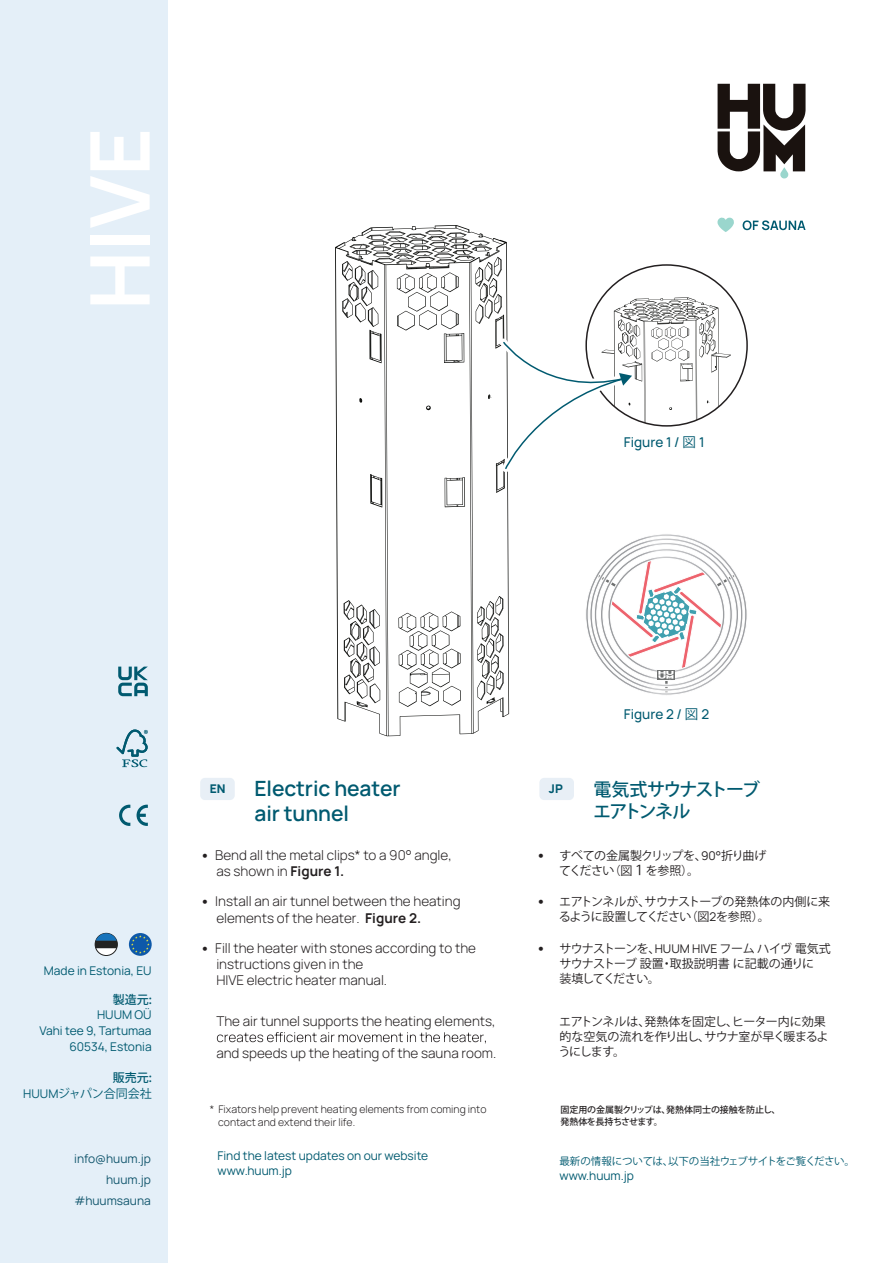
<style>
.page{position:relative;width:893px;height:1263px;background:#fff}
.page>*{position:absolute;margin:0;border:0;box-sizing:border-box;transform-origin:0 0}
.t1{font:700 82.35px "Manrope";color:#fff}
.t2{font:600 21px/25.2px "Manrope";letter-spacing:-.005em;color:#005a70}
.t3{font:500 18px/21.6px "Koz Go Pr 6 N";letter-spacing:-.095em;color:#005a70}
.t4{font:300 13.5px/16.5px "Manrope";color:#231f20}
.t5{font:500 13.5px "Manrope";color:#005a70}
.t6{font:800 13.5px "Manrope";color:#231f20}
.t7{font:12px/15px "Koz Go Pr 6 N";letter-spacing:-.04em;color:#231f20}
.t8{font:12px/15.6px "Manrope";color:#005a70;text-align:right}
.t9{font:12px/21px "Manrope";color:#12566d;text-align:right}
.t10{font:12px/15.6px "Koz Go Pr 6 N";letter-spacing:-.01em;color:#005a70;text-align:right}
.t11{font:500 12px "Koz Go Pr 6 N";color:#005a70}
.t12{font:800 12px "Manrope";color:#005a70}
.t13{font:300 10.5px/12.6px "Manrope";color:#231f20}
.t14{font:10.5px "Koz Go Pr 6 N";letter-spacing:-.03em;color:#005a70}
.t15{font:500 9px/12px "Koz Go Pr 6 N";letter-spacing:-.01em;color:#231f20}
.s1{font-family:"Koz Go Pr 6 N";font-weight:400}
.s2{font-weight:500}
.s3{font-family:"Manrope"}
.s4{font-size:13.5px}
.s5{font-weight:800}
.s6{font-weight:700}
</style>
<div class="page">
<div style="left:0;top:0;width:168px;height:1263px;background:#e4eff8"></div>
<svg style="left:119px;top:805px;width:29px;height:21px"></svg>
<svg style="left:116px;top:729px;width:32px;height:38px"></svg>
<svg style="left:118px;top:667px;width:30px;height:29px"></svg>
<svg style="left:129px;top:933px;width:23px;height:23px"></svg>
<svg style="left:131px;top:935px;width:19px;height:19px"></svg>
<div style="left:95px;top:933px;width:23px;height:23px;border:1px solid #232322;border-radius:50%"></div>
<svg style="left:95px;top:933px;width:22px;height:22px"></svg>
<svg style="left:718px;top:84px;width:87px;height:95px"></svg>
<svg style="left:717px;top:217px;width:17px;height:15px"></svg>
<svg style="left:743px;top:220px;width:62px;height:10px"></svg>
<svg style="left:335px;top:225px;width:174px;height:511px"></svg>
<svg style="left:496px;top:297px;width:235px;height:179px"></svg>
<div style="left:539px;top:778px;width:35px;height:22px;background:#e8eff6;border-radius:5px"></div>
<div style="left:200px;top:778px;width:35px;height:22px;background:#e8eff6;border-radius:5px"></div>
<svg style="left:217px;top:1032px;width:269px;height:11px"></svg>
<svg style="left:586px;top:534px;width:161px;height:161px"></svg>
<h1 class="t1" style="left:51px;top:310px;width:184px;rotate:-90deg">HIVE</h1>
<p class="t5" style="left:624px;top:432px;width:82px">Figure 1 / <span class="s1">図</span> 1</p>
<p class="t8" style="left:44px;top:962px;width:109px">Made in Estonia, EU</p>
<p class="t11" style="left:113px;top:992px;width:40px">製造元:</p>
<p class="t8" style="left:39px;top:1006px;width:114px">HUUM OÜ<br>Vahi tee 9, Tartumaa<br>60534, Estonia</p>
<p class="t10" style="left:23px;top:1070px;width:130px"><span class="s2">販売元:<br></span><span class="s3">HUUM</span>ジャパン合同会社</p>
<p class="t9" style="left:74px;top:1147px;width:78px">info@huum.jp huum.jp #huumsauna</p>
<p class="t5" style="left:624px;top:703px;width:87px">Figure 2 / <span class="s1">図</span> 2</p>
<h3 class="t3" style="left:593px;top:779px;width:169px">電気式サウナストーブエアトンネル</h3>
<p class="t7" style="left:559px;top:848px;width:209px">すべての金属製クリップを、<span class="s3">90°</span>折り曲げてください（図<span class="s4">１</span>を参照）。</p>
<p class="t7" style="left:559px;top:894px;width:273px">エアトンネルが、サウナストーブの発熱体の内側に来るように設置してください（図<span class="s3">2</span>を参照）。</p>
<p class="t7" style="left:559px;top:941px;width:273px">サウナストーンを、<span class="s3">HUUM HIVE</span> フーム ハイヴ 電気式サウナストーブ 設置・取扱説明書 に記載の通りに<br>装填してください。</p>
<p class="t7" style="left:558px;top:1014px;width:272px">エアトンネルは、発熱体を固定し、ヒーター内に効果的な空気の流れを作り出し、サウナ室が早く暖まるようにします。</p>
<h2 class="t2" style="left:254px;top:774px;width:148px">Electric heater air tunnel</h2>
<p class="t12" style="left:210px;top:778px;width:17px">EN</p>
<p class="t12" style="left:549px;top:778px;width:15px">JP</p>
<p class="t4" style="left:200px;top:846px;width:253px"><span class="s5">•</span> Bend all the metal clips* to a 90° angle,</p>
<p class="t6" style="left:536px;top:843px;width:11px">•</p>
<p class="t6" style="left:536px;top:889px;width:11px">•</p>
<p class="t4" style="left:216px;top:862px;width:129px">as shown in <span class="s6">Figure 1.</span></p>
<p class="t4" style="left:216px;top:892px;width:246px;text-indent:-16px"><span class="s5">•</span> Install an air tunnel between the heating elements of the heater. <span class="s6">Figure 2.</span></p>
<p class="t4" style="left:216px;top:939px;width:261px;text-indent:-16px"><span class="s5">•</span> Fill the heater with stones according to the instructions given in the<br>HIVE electric heater manual.</p>
<p class="t4" style="left:216px;top:1012px;width:281px">The air tunnel supports the heating elements,</p>
<p class="t4" style="left:216px;top:1044px;width:281px">and speeds up the heating of the sauna room.</p>
<p class="t6" style="left:536px;top:936px;width:11px">•</p>
<p class="t13" style="left:218px;top:1103px;width:270px;text-indent:-8px">* Fixators help prevent heating elements from coming into contact and extend their life.</p>
<p class="t8" style="left:217px;top:1148px;width:212px;line-height:14.4px;text-align:left">Find the latest updates on our website www.huum.jp</p>
<p class="t15" style="left:560px;top:1104px;width:221px">固定用の金属製クリップは、発熱体同士の接触を防止し、発熱体を長持ちさせます。</p>
<p class="t14" style="left:559px;top:1156px;width:297px">最新の情報については、以下の当社ウェブサイトをご覧ください。</p>
<p class="t8" style="left:559px;top:1167px;width:76px">www.huum.jp</p>
</div>
